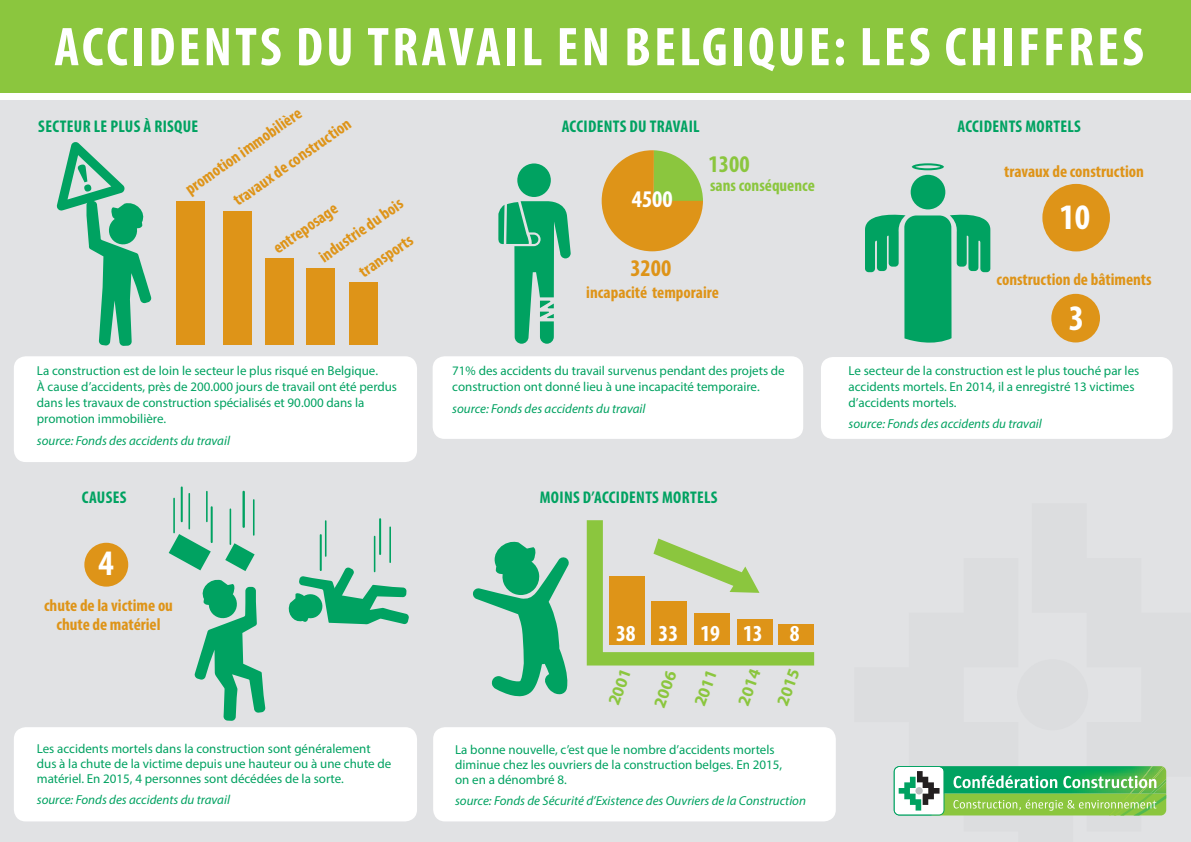
<style>
.page{position:relative;width:1191px;height:842px;background:#fff}
.page>*{position:absolute;margin:0;border:0;box-sizing:border-box;transform-origin:0 0}
.t1{font:700 condensed 55px "Myriad Pro";letter-spacing:.06em;color:#fff}
.t2{font:700 condensed 36px "Myriad Pro";color:#fff}
.t3{font:700 condensed 24px "Myriad Pro";color:#fff}
.t4{font:700 condensed 24px "Myriad Pro";color:#8bc63e}
.t5{font:700 condensed 24px "Myriad Pro";color:#de9418}
.t6{font:700 condensed 23px "Myriad Pro";color:#fff}
.t7{font:700 condensed 17px/36.7px "Myriad Pro";color:#de9418}
.t8{font:700 condensed 17px "Myriad Pro";letter-spacing:.02em;color:#00a261}
.t9{font:700 17px/36.6px "Myriad Pro";color:#8bc63e}
.t10{font:700 condensed 17px "Myriad Pro";color:#8bc63e}
.t11{font:13px/16px "Myriad Pro";color:#00a261}
.t12{font:italic 13px "Myriad Pro";color:#00a261}
</style>
<div class="page">
<div style="left:0;top:100px;width:1191px;height:742px;background:#e1e2e4"></div>
<div style="left:0;top:0;width:1191px;height:92px;background:#8bc63e"></div>
<svg style="left:56px;top:142px;width:95px;height:204px"></svg>
<div style="left:517px;top:163px;width:34px;height:34px;background:#00a261;border-radius:50%"></div>
<svg style="left:498px;top:201px;width:72px;height:143px"></svg>
<div style="left:910px;top:175px;width:35px;height:34px;background:#00a261;border-radius:50%"></div>
<div style="left:912px;top:163px;width:31px;height:7px;border:2px solid #00a261;border-radius:50%"></div>
<svg style="left:865px;top:214px;width:125px;height:129px"></svg>
<svg style="left:195px;top:579px;width:70px;height:142px"></svg>
<svg style="left:169px;top:534px;width:42px;height:36px"></svg>
<svg style="left:225px;top:543px;width:30px;height:28px"></svg>
<hr style="left:173px;top:498px;width:2px;height:35px;background:#00a261">
<hr style="left:181px;top:487px;width:2px;height:34px;background:#00a261">
<hr style="left:188px;top:494px;width:2px;height:35px;background:#00a261">
<hr style="left:253px;top:500px;width:1px;height:35px;background:#00a261">
<hr style="left:242px;top:492px;width:3px;height:35px;background:#00a261">
<hr style="left:230px;top:509px;width:1px;height:35px;background:#00a261">
<hr style="left:211px;top:507px;width:2px;height:35px;background:#00a261">
<hr style="left:206px;top:492px;width:2px;height:29px;background:#00a261">
<svg style="left:473px;top:541px;width:96px;height:155px"></svg>
<div style="left:14px;top:356px;width:403px;height:106px;background:#fff;border-radius:12px"></div>
<div style="left:821px;top:357px;width:351px;height:82px;background:#fff;border-radius:12px"></div>
<div style="left:14px;top:727px;width:403px;height:94px;background:#fff;border-radius:12px"></div>
<div style="left:433px;top:727px;width:403px;height:94px;background:#fff;border-radius:12px"></div>
<div style="left:432px;top:356px;width:371px;height:83px;background:#fff;border-radius:12px"></div>
<div style="left:1042px;top:184px;width:68px;height:67px;background:#de9418;border-radius:50%"></div>
<div style="left:1051px;top:294px;width:49px;height:48px;background:#de9418;border-radius:50%"></div>
<svg style="left:659px;top:150px;width:44px;height:43px"></svg>
<svg style="left:601px;top:150px;width:102px;height:101px;background:#caa124"></svg>
<div style="left:176px;top:201px;width:28px;height:144px;background:#de9418"></div>
<div style="left:224px;top:211px;width:28px;height:134px;background:#de9418"></div>
<div style="left:265px;top:259px;width:29px;height:86px;background:#de9418"></div>
<div style="left:306px;top:268px;width:29px;height:77px;background:#de9418"></div>
<div style="left:349px;top:282px;width:28px;height:63px;background:#de9418"></div>
<svg style="left:288px;top:567px;width:121px;height:57px"></svg>
<hr style="left:325px;top:521px;width:1px;height:35px;background:#00a261">
<hr style="left:389px;top:527px;width:2px;height:35px;background:#00a261">
<hr style="left:379px;top:519px;width:2px;height:35px;background:#00a261">
<hr style="left:374px;top:536px;width:1px;height:35px;background:#00a261">
<hr style="left:320px;top:535px;width:2px;height:35px;background:#00a261">
<div style="left:84px;top:543px;width:44px;height:44px;background:#de9418;border-radius:50%"></div>
<svg style="left:587px;top:520px;width:227px;height:145px"></svg>
<div style="left:609px;top:576px;width:35px;height:68px;background:#de9418"></div>
<div style="left:650px;top:601px;width:36px;height:43px;background:#de9418"></div>
<div style="left:694px;top:613px;width:36px;height:31px;background:#de9418"></div>
<div style="left:778px;top:624px;width:36px;height:20px;background:#de9418"></div>
<div style="left:737px;top:619px;width:36px;height:25px;background:#de9418"></div>
<div style="left:1017px;top:659px;width:71px;height:71px;background:#dcdddf;border-radius:50%"></div>
<svg style="left:893px;top:766px;width:273px;height:50px;background:#73c277"></svg>
<div style="left:915px;top:787px;width:7px;height:7px;background:#bcbdc0;border-radius:50%"></div>
<h1 class="t1" style="left:54px;top:13px;width:1091px">ACCIDENTS DU TRAVAIL EN BELGIQUE: LES CHIFFRES</h1>
<h3 class="t7" style="left:203px;top:156px;width:141px;text-indent:-33px;rotate:-35deg">promotion immobilière travaux de construction</h3>
<h3 class="t8" style="left:38px;top:116px;width:161px">SECTEUR LE PLUS À RISQUE</h3>
<h3 class="t8" style="left:562px;top:116px;width:139px">ACCIDENTS DU TRAVAIL</h3>
<h3 class="t8" style="left:957px;top:116px;width:125px">ACCIDENTS MORTELS</h3>
<h3 class="t4" style="left:708px;top:149px;width:42px">1300</h3>
<h3 class="t7" style="left:1004px;top:152px;width:141px">travaux de construction</h3>
<h3 class="t10" style="left:710px;top:174px;width:106px">sans conséquence</h3>
<h3 class="t3" style="left:632px;top:184px;width:42px">4500</h3>
<h3 class="t7" style="left:292px;top:217px;width:100px;line-height:33.5px;text-indent:-33px;rotate:-35deg">entreposage industrie du bois</h3>
<h2 class="t2" style="left:1059px;top:195px;width:32px">10</h2>
<h3 class="t7" style="left:350px;top:258px;width:63px;rotate:-35deg">transports</h3>
<h3 class="t5" style="left:630px;top:253px;width:42px">3200</h3>
<h3 class="t7" style="left:996px;top:261px;width:157px">construction de bâtiments</h3>
<h3 class="t7" style="left:586px;top:273px;width:134px">incapacité temporaire</h3>
<p class="t11" style="left:37px;top:363px;width:362px">La construction est de loin le secteur le plus risqué en Belgique.<br>À cause d’accidents, près de 200.000 jours de travail ont été perdus dans les travaux de construction spécialisés et 90.000 dans la promotion immobilière.</p>
<p class="t12" style="left:37px;top:433px;width:195px">source: Fonds des accidents du travail</p>
<h3 class="t8" style="left:82px;top:486px;width:46px">CAUSES</h3>
<h2 class="t2" style="left:98px;top:541px;width:17px">4</h2>
<h3 class="t7" style="left:44px;top:595px;width:130px;line-height:19px;text-align:center">chute de la victime ou chute de matériel</h3>
<p class="t11" style="left:37px;top:741px;width:356px;line-height:15px">Les accidents mortels dans la construction sont généralement dus à la chute de la victime depuis une hauteur ou à une chute de matériel. En 2015, 4 personnes sont décédées de la sorte.</p>
<p class="t12" style="left:37px;top:792px;width:195px">source: Fonds des accidents du travail</p>
<p class="t11" style="left:452px;top:363px;width:334px">71% des accidents du travail survenus pendant des projets de construction ont donné lieu à une incapacité temporaire.</p>
<p class="t12" style="left:452px;top:401px;width:195px">source: Fonds des accidents du travail</p>
<h3 class="t8" style="left:540px;top:486px;width:179px">MOINS D’ACCIDENTS MORTELS</h3>
<h2 class="t2" style="left:1068px;top:296px;width:17px">3</h2>
<p class="t11" style="left:848px;top:363px;width:292px">Le secteur de la construction est le plus touché par les accidents mortels. En 2014, il a enregistré 13 victimes d’accidents mortels.</p>
<p class="t12" style="left:848px;top:416px;width:195px">source: Fonds des accidents du travail</p>
<h3 class="t6" style="left:616px;top:619px;width:105px">38 33 19</h3>
<h3 class="t6" style="left:789px;top:619px;width:11px">8</h3>
<h3 class="t6" style="left:743px;top:619px;width:21px">13</h3>
<h3 class="t9" style="left:595px;top:698px;width:39px;rotate:-70deg">2001</h3>
<h3 class="t9" style="left:641px;top:700px;width:39px;rotate:-70deg">2006</h3>
<h3 class="t9" style="left:681px;top:699px;width:39px;rotate:-70deg">2011</h3>
<h3 class="t9" style="left:729px;top:686px;width:39px;text-indent:-13px;rotate:-70deg">2014<br>2015</h3>
<p class="t11" style="left:455px;top:742px;width:328px;line-height:15px">La bonne nouvelle, c’est que le nombre d’accidents mortels diminue chez les ouvriers de la construction belges. En 2015, on en a dénombré 8.</p>
<p class="t12" style="left:455px;top:792px;width:352px">source: Fonds de Sécurité d’Existence des Ouvriers de la Construction</p>
</div>
